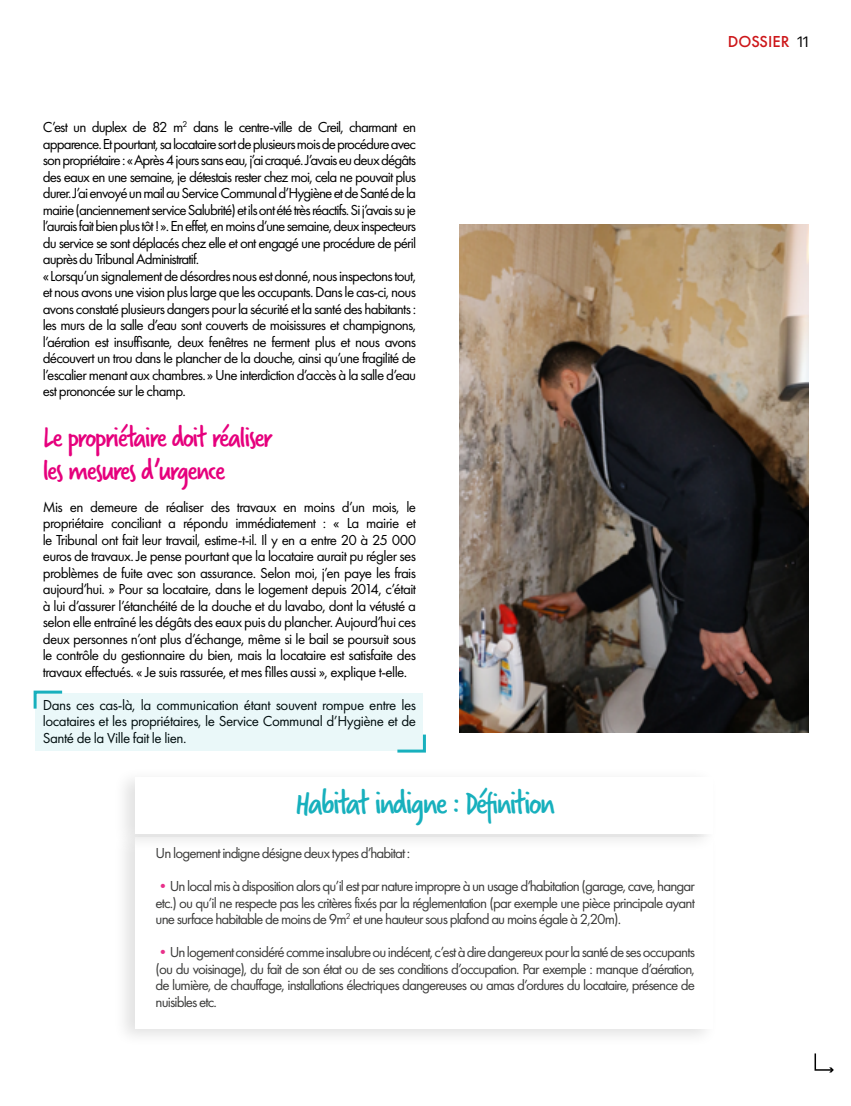
<style>
.page{position:relative;width:851px;height:1106px;background:#fff}
.page>*{position:absolute;margin:0;border:0;box-sizing:border-box;transform-origin:0 0}
.t1{font:36px "Verveine";letter-spacing:-.055em;color:#17b0bd}
.t2{font:31.5px/33px "Verveine";letter-spacing:-.05em;color:#e6007d}
.t3{font:500 16.5px "Futura PT";color:#cd171a}
.t4{font:15px/16.5px "Futura PT";letter-spacing:-.05em;color:#000;text-align:justify}
.t5{font:15px/16.5px "Futura PT";letter-spacing:-.06em;color:#3c3c3b;text-align:justify}
.s1{color:#e8308a}
.s2{font-family:"Nudista";font-weight:400;font-size:15px;color:#000}
</style>
<div class="page">
<svg style="left:814px;top:1053px;width:19px;height:19px"></svg>
<svg style="left:33px;top:690px;width:30px;height:19px"></svg>
<svg style="left:397px;top:734px;width:29px;height:19px"></svg>
<div style="left:35px;top:693px;width:388px;height:58px;background:#eaf8f9"></div>
<img style="left:459px;top:225px;width:349px;height:507px">
<div style="left:112px;top:826px;width:606px;height:221px;background:#000;opacity:.12"></div>
<div style="left:135px;top:836px;width:578px;height:192px;background:#fff"></div>
<div style="left:112px;top:766px;width:606px;height:86px;background:#000;opacity:.12"></div>
<div style="left:135px;top:777px;width:578px;height:56px;background:#fff"></div>
<p class="t4" style="left:43px;top:119px;width:375px;text-align:left">C’est un duplex de 82 m<sup>2</sup> dans le centre-ville de Creil, charmant en apparence. Et pourtant, sa locataire sort de plusieurs mois de procédure avec son propriétaire : «Après 4 jours sans eau, j’ai craqué. J’avais eu deux dégâts des eaux en une semaine, je détestais rester chez moi, cela ne pouvait plus durer. J’ai envoyé un mail au Service Communal d’Hygiène et de Santé de la mairie (anciennement service Salubrité) et ils ont été très réactifs. Si j’avais su je l’aurais fait bien plus tôt !». En effet, en moins d’une semaine, deux inspecteurs du service se sont déplacés chez elle et ont engagé une procédure de péril auprès du Tribunal Administratif.<br>«Lorsqu’un signalement de désordres nous est donné, nous inspectons tout, et nous avons une vision plus large que les occupants. Dans le cas-ci, nous avons constaté plusieurs dangers pour la sécurité et la santé des habitants : les murs de la salle d’eau sont couverts de moisissures et champignons, l’aération est insuffisante, deux fenêtres ne ferment plus et nous avons découvert un trou dans le plancher de la douche, ainsi qu’une fragilité de l’escalier menant aux chambres.» Une interdiction d’accès à la salle d’eau est prononcée sur le champ.</p>
<h2 class="t2" style="left:43px;top:420px;width:231px">Le propriétaire doit réaliser les mesures d’urgence</h2>
<p class="t4" style="left:43px;top:498px;width:375px">Mis en demeure de réaliser des travaux en moins d’un mois, le propriétaire conciliant a répondu immédiatement : « La mairie et le Tribunal ont fait leur travail, estime-t-il. Il y en a entre 20 à 25 000 euros de travaux. Je pense pourtant que la locataire aurait pu régler ses problèmes de fuite avec son assurance. Selon moi, j’en paye les frais aujourd’hui. » Pour sa locataire, dans le logement depuis 2014, c’était à lui d’assurer l’étanchéité de la douche et du lavabo, dont la vétusté a selon elle entraîné les dégâts des eaux puis du plancher. Aujourd’hui ces deux personnes n’ont plus d’échange, même si le bail se poursuit sous le contrôle du gestionnaire du bien, mais la locataire est satisfaite des travaux effectués. « Je suis rassurée, et mes filles aussi », explique t-elle.</p>
<p class="t4" style="left:43px;top:696px;width:375px">Dans ces cas-là, la communication étant souvent rompue entre les locataires et les propriétaires, le Service Communal d’Hygiène et de Santé de la Ville fait le lien.</p>
<h1 class="t1" style="left:295px;top:778px;width:261px">Habitat indigne : Définition</h1>
<p class="t5" style="left:156px;top:845px;width:256px">Un logement indigne désigne deux types d’habitat :</p>
<p class="t5" style="left:156px;top:878px;width:540px"><span class="s1">•</span>Un local mis à disposition alors qu’il est par nature impropre à un usage d’habitation (garage, cave, hangar etc.) ou qu’il ne respecte pas les critères fixés par la réglementation (par exemple une pièce principale ayant une surface habitable de moins de 9m<sup>2</sup> et une hauteur sous plafond au moins égale à 2,20m).</p>
<p class="t5" style="left:156px;top:944px;width:540px"><span class="s1">•</span>Un logement considéré comme insalubre ou indécent, c’est à dire dangereux pour la santé de ses occupants (ou du voisinage), du fait de son état ou de ses conditions d’occupation. Par exemple : manque d’aération, de lumière, de chauffage, installations électriques dangereuses ou amas d’ordures du locataire, présence de nuisibles etc.</p>
<p class="t3" style="left:727px;top:31px;width:82px">DOSSIER <span class="s2">11</span></p>
</div>
